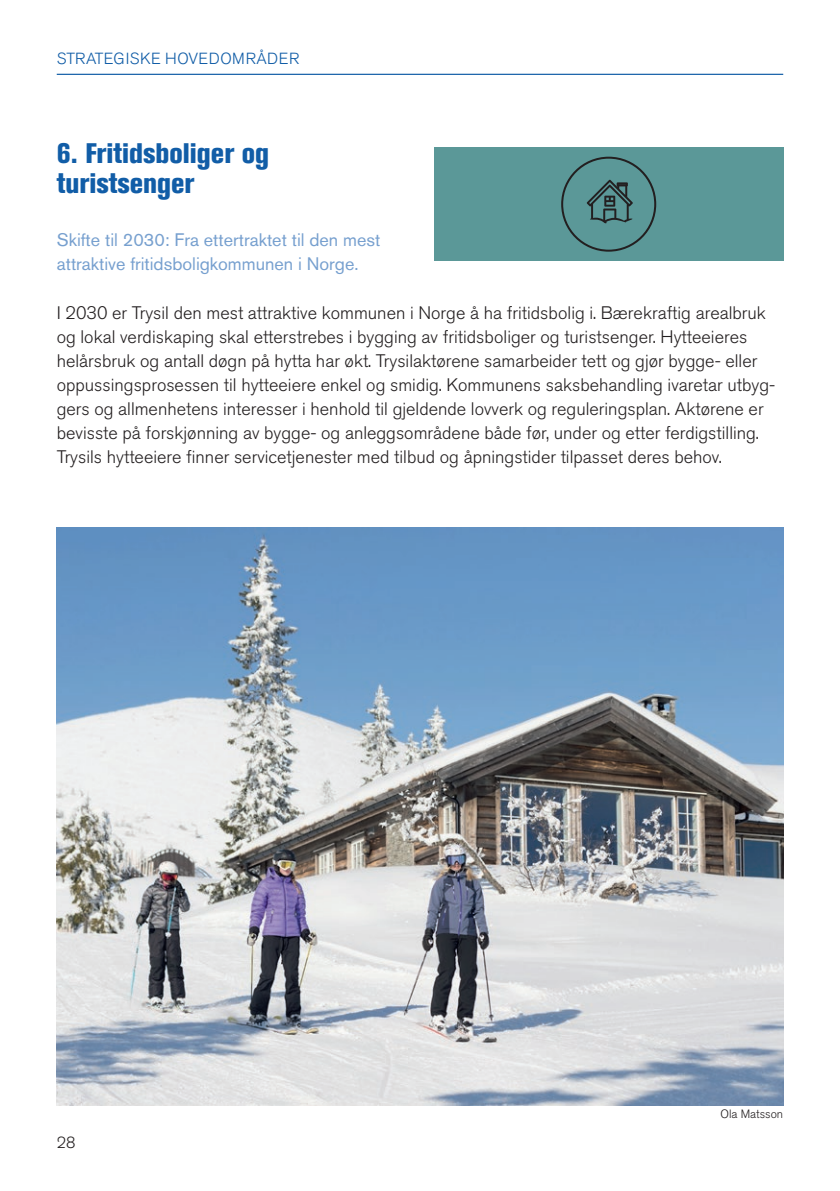
<style>
.page{position:relative;width:840px;height:1191px;background:#fff}
.page>*{position:absolute;margin:0;border:0;box-sizing:border-box;transform-origin:0 0}
.t1{font:800 condensed 28px/30px "Akzidenz Grotesk BE";color:#115da7}
.t2{font:300 18px/24px "Akzidenz Grotesk BE";color:#231f20}
.t3{font:18px/24px "Akzidenz Grotesk BE";color:#77a0cf}
.t4{font:300 16px "Akzidenz Grotesk BE";letter-spacing:.03em;color:#115da7}
.t5{font:300 16px "Akzidenz Grotesk BE";color:#231f20}
.t6{font:300 12px "Akzidenz Grotesk BE";color:#231f20}
</style>
<div class="page">
<hr style="left:57px;top:74px;width:725px;height:1px;background:#115da7">
<img style="left:57px;top:527px;width:725px;height:579px">
<div style="left:434px;top:147px;width:348px;height:114px;background:#5b9898"></div>
<svg style="left:561px;top:157px;width:95px;height:95px"></svg>
<p class="t4" style="left:57px;top:50px;width:244px">STRATEGISKE HOVEDOMRÅDER</p>
<h1 class="t1" style="left:57px;top:138px;width:214px">6. Fritidsboliger og turistsenger</h1>
<p class="t3" style="left:57px;top:228px;width:325px">Skifte til 2030: Fra ettertraktet til den mest attraktive fritidsboligkommunen i Norge.</p>
<p class="t2" style="left:57px;top:301px;width:719px">I 2030 er Trysil den mest attraktive kommunen i Norge å ha fritidsbolig i. Bærekraftig arealbruk og lokal verdiskaping skal etterstrebes i bygging av fritidsboliger og turistsenger. Hytteeieres helårsbruk og antall døgn på hytta har økt. Trysilaktørene samarbeider tett og gjør bygge- eller oppussingsprosessen til hytteeiere enkel og smidig. Kommunens saksbehandling ivaretar utbyg&shy;gers og allmenhetens interesser i henhold til gjeldende lovverk og reguleringsplan. Aktørene er bevisste på forskjønning av bygge- og anleggsområdene både før, under og etter ferdigstilling.<br>Trysils hytteeiere finner servicetjenester med tilbud og åpningstider tilpasset deres behov.</p>
<p class="t5" style="left:57px;top:1133px;width:20px">28</p>
<p class="t6" style="left:720px;top:1106px;width:64px">Ola Matsson</p>
</div>
